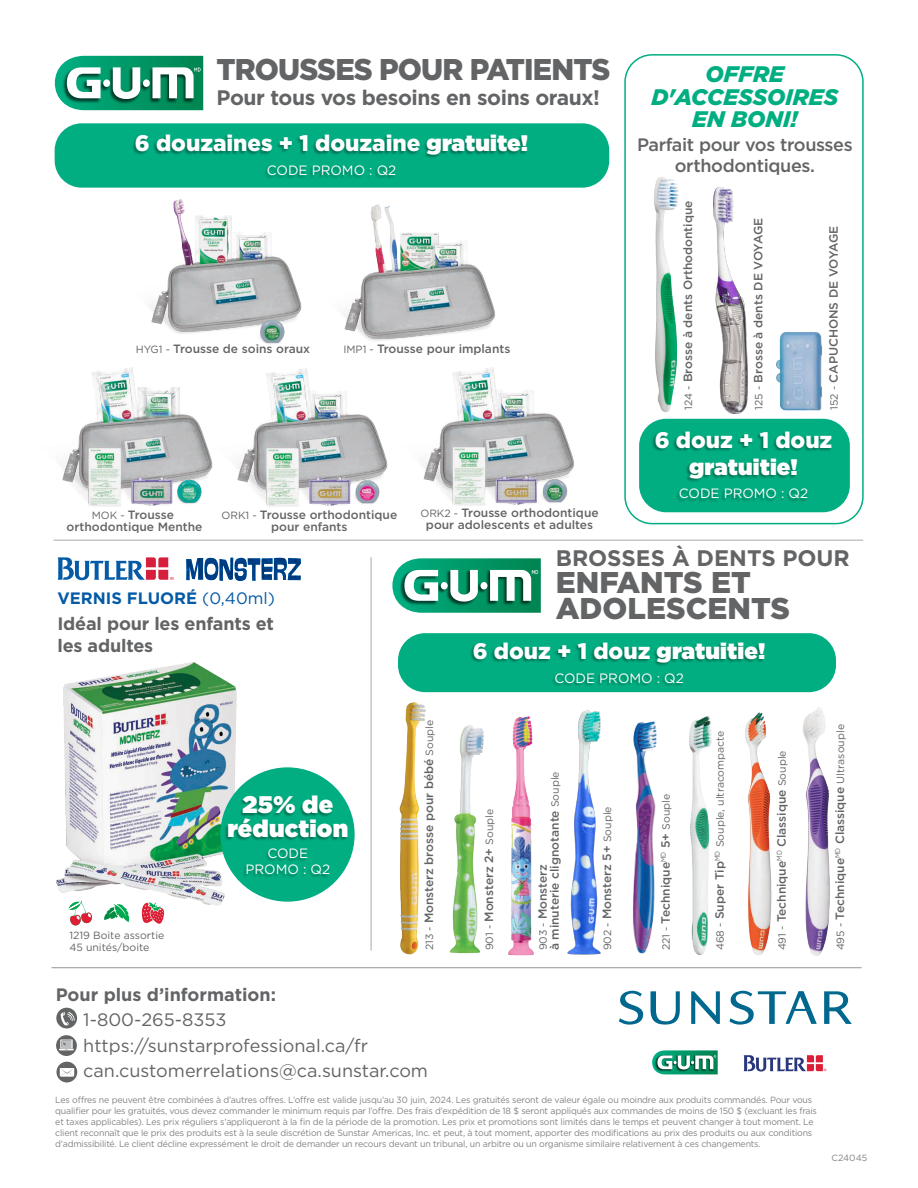
<style>
.page{position:relative;width:918px;height:1188px;background:#fff}
.page>*{position:absolute;margin:0;border:0;box-sizing:border-box;transform-origin:0 0}
.t1{font:900 30px/25.5px "Gotham";color:#636466}
.t2{font:900 30px "Gotham";letter-spacing:-.03em;color:#636466}
.t3{font:900 24px/24px "Gotham";letter-spacing:.01em;color:#fff;text-align:center}
.t4{font:900 22.5px/27px "Gotham";color:#fff;text-align:center}
.t5{font:italic 900 22.5px/22.5px "Gotham";color:#00ae81;text-align:center}
.t6{font:700 22.5px "Gotham";color:#636466}
.t7{font:700 21px "Gotham";letter-spacing:-.02em;color:#636466}
.t8{font:18px "Gotham";color:#636466}
.t9{font:700 18px/21.6px "Gotham";letter-spacing:-.01em;color:#636466}
.t10{font:500 18px/21px "Gotham";letter-spacing:-.02em;color:#636466;text-align:center}
.t11{font:700 16.5px "Gotham";color:#045aa6}
.t12{font:13.5px/16.2px "Gotham";color:#fff;text-align:center}
.t13{font:500 12px/12px "Gotham";color:#636466;text-align:center}
.t14{font:10.5px/12.6px "Gotham";color:#636466}
.t15{font:9px/10.8px "Gotham";letter-spacing:-.02em;color:#808285}
.t16{font:4.35px "Gotham Condensed";color:#dc1e36;scale:1.05 1}
.s1{font-style:inherit}
.s2{font-weight:400;font-size:10.5px}
.s3{font-weight:400}
.s4{font-weight:500;font-size:12px}
</style>
<div class="page">
<div style="left:55px;top:123px;width:554px;height:65px;background:#00ae81;border-radius:27px"></div>
<div style="left:398px;top:633px;width:438px;height:59px;background:#00ae81;border-radius:27px"></div>
<img style="left:429px;top:643px;width:363px;height:50px">
<img style="left:508px;top:716px;width:26px;height:239px">
<hr style="left:54px;top:540px;width:809px;height:1px;background:#a7a9ac">
<svg style="left:619px;top:991px;width:24px;height:34px"></svg>
<svg style="left:651px;top:991px;width:29px;height:34px"></svg>
<svg style="left:691px;top:991px;width:29px;height:33px"></svg>
<svg style="left:824px;top:991px;width:28px;height:33px"></svg>
<svg style="left:729px;top:991px;width:88px;height:34px"></svg>
<svg style="left:744px;top:1055px;width:82px;height:17px"></svg>
<svg style="left:652px;top:1050px;width:66px;height:24px"></svg>
<hr style="left:52px;top:967px;width:810px;height:1px;background:#949698">
<img style="left:269px;top:375px;width:103px;height:131px">
<img style="left:62px;top:371px;width:207px;height:136px">
<img style="left:372px;top:382px;width:259px;height:133px">
<img style="left:610px;top:721px;width:64px;height:248px">
<img style="left:674px;top:716px;width:54px;height:253px">
<img style="left:553px;top:710px;width:62px;height:258px">
<img style="left:433px;top:725px;width:69px;height:243px">
<img style="left:399px;top:702px;width:27px;height:253px">
<img style="left:731px;top:712px;width:56px;height:257px">
<img style="left:792px;top:687px;width:51px;height:281px">
<img style="left:654px;top:177px;width:25px;height:235px">
<img style="left:713px;top:187px;width:34px;height:226px">
<div style="left:639px;top:419px;width:211px;height:93px;background:#00ae81;border-radius:27px"></div>
<img style="left:643px;top:427px;width:197px;height:114px">
<img style="left:776px;top:332px;width:47px;height:79px">
<div style="left:624px;top:54px;width:240px;height:470px;border:2px solid #00ae81;border-radius:27px"></div>
<img style="left:56px;top:664px;width:156px;height:251px">
<hr style="left:371px;top:557px;width:1px;height:394px;background:#a7a9ac">
<svg style="left:183px;top:485px;width:122px;height:325px"></svg>
<svg style="left:142px;top:902px;width:23px;height:22px"></svg>
<svg style="left:66px;top:894px;width:67px;height:32px"></svg>
<img style="left:100px;top:187px;width:193px;height:188px">
<img style="left:293px;top:187px;width:259px;height:195px">
<svg style="left:55px;top:56px;width:148px;height:54px"></svg>
<svg style="left:392px;top:558px;width:149px;height:55px"></svg>
<svg style="left:57px;top:557px;width:111px;height:23px"></svg>
<div style="left:220px;top:767px;width:135px;height:135px;background:#00ae81;border-radius:50%"></div>
<img style="left:212px;top:791px;width:147px;height:178px">
<div style="left:56px;top:1008px;width:21px;height:20px;background:#636466;border-radius:50%"></div>
<svg style="left:60px;top:1012px;width:15px;height:13px"></svg>
<svg style="left:56px;top:1035px;width:21px;height:21px"></svg>
<svg style="left:60px;top:1040px;width:13px;height:8px"></svg>
<svg style="left:59px;top:1041px;width:15px;height:9px"></svg>
<div style="left:56px;top:1062px;width:21px;height:20px;background:#636466;border-radius:50%"></div>
<svg style="left:60px;top:1068px;width:15px;height:9px"></svg>
<img style="left:133px;top:136px;width:394px;height:42px">
<h1 class="t2" style="left:217px;top:49px;width:395px">TROUSSES POUR PATIENTS</h1>
<p class="t7" style="left:217px;top:83px;width:385px">Pour tous vos besoins en soins oraux!</p>
<h2 class="t4" style="left:135px;top:130px;width:395px">6 douzaines + 1 douzaine <span class="s1">gratuite!</span></h2>
<h3 class="t12" style="left:267px;top:162px;width:131px">CODE PROMO : Q2</h3>
<p class="t13" style="left:136px;top:343px;width:176px"><span class="s2">HYG1 -</span> Trousse de soins oraux</p>
<p class="t13" style="left:343px;top:343px;width:168px"><span class="s2">IMP1 -</span> Trousse pour implants</p>
<p class="t13" style="left:67px;top:508px;width:137px"><span class="s2">MOK -</span> Trousse orthodontique Menthe</p>
<p class="t13" style="left:420px;top:507px;width:180px"><span class="s2">ORK2 -</span> Trousse orthodontique pour adolescents et adultes</p>
<p class="t13" style="left:222px;top:508px;width:177px"><span class="s2">ORK1 -</span> Trousse orthodontique pour enfants</p>
<p class="t5" style="left:651px;top:63px;width:189px">OFFRE<br>D'ACCESSOIRES<br>EN BONI!</p>
<p class="t10" style="left:637px;top:134px;width:217px">Parfait pour vos trousses orthodontiques.</p>
<p class="t13" style="left:682px;top:410px;width:211px;rotate:-90deg"><span class="s2">124 -</span> Brosse à dents Orthodontique</p>
<p class="t13" style="left:752px;top:410px;width:193px;rotate:-90deg"><span class="s2">125 -</span> Brosse à dents DE VOYAGE</p>
<p class="t13" style="left:827px;top:410px;width:185px;rotate:-90deg"><span class="s2">152 -</span> CAPUCHONS DE VOYAGE</p>
<p class="t4" style="left:655px;top:426px;width:179px">6 douz + 1 douz <span class="s1">gratuitie!</span></p>
<p class="t12" style="left:679px;top:485px;width:131px">CODE PROMO : Q2</p>
<p class="t16" style="left:170px;top:576px;width:5px">MD</p>
<p class="t11" style="left:57px;top:588px;width:219px">VERNIS FLUORÉ <span class="s3">(0,40ml)</span></p>
<p class="t9" style="left:57px;top:613px;width:218px">Idéal pour les enfants et les adultes</p>
<p class="t14" style="left:69px;top:929px;width:97px">1219 Boite assortie<br>45 unités/boite</p>
<p class="t3" style="left:227px;top:792px;width:122px">25% de réduction</p>
<p class="t12" style="left:246px;top:845px;width:86px">CODE<br>PROMO : Q2</p>
<p class="t13" style="left:423px;top:950px;width:232px;rotate:-90deg"><span class="s2">213 -</span> Monsterz brosse pour bébé <span class="s2">Souple</span></p>
<h1 class="t6" style="left:556px;top:543px;width:296px">BROSSES À DENTS POUR</h1>
<h1 class="t1" style="left:556px;top:570px;width:236px">ENFANTS ET<br>ADOLESCENTS</h1>
<p class="t4" style="left:473px;top:637px;width:294px">6 douz + 1 douz <span class="s1">gratuitie!</span></p>
<p class="t12" style="left:554px;top:670px;width:131px">CODE PROMO : Q2</p>
<p class="t14" style="left:483px;top:950px;width:143px;rotate:-90deg">901 - <span class="s4">Monsterz 2+</span> Souple</p>
<p class="t13" style="left:536px;top:950px;width:181px;text-align:left;rotate:-90deg"><span class="s2">903 -</span> Monsterz<br>à minuterie clignotante <span class="s2">Souple</span></p>
<p class="t14" style="left:601px;top:950px;width:146px;rotate:-90deg">902 - <span class="s4">Monsterz 5+</span> Souple</p>
<p class="t13" style="left:659px;top:950px;width:158px;rotate:-90deg"><span class="s2">221 -</span> Technique<sup>MD</sup> 5+ <span class="s2">Souple</span></p>
<p class="t14" style="left:714px;top:950px;width:222px;rotate:-90deg">468 - <span class="s4">Super Tip</span><sup>MD</sup> Souple, ultracompacte</p>
<p class="t13" style="left:776px;top:950px;width:202px;rotate:-90deg"><span class="s2">491 -</span> Technique<sup>MD</sup> Classique <span class="s2">Souple</span></p>
<p class="t13" style="left:834px;top:950px;width:228px;rotate:-90deg"><span class="s2">495 -</span> Technique<sup>MD</sup> Classique <span class="s2">Ultrasouple</span></p>
<h1 class="t9" style="left:56px;top:983px;width:222px">Pour plus d’information:</h1>
<p class="t8" style="left:83px;top:1008px;width:145px">1-800-265-8353</p>
<p class="t8" style="left:83px;top:1034px;width:286px">https://sunstarprofessional.ca/fr</p>
<p class="t8" style="left:83px;top:1059px;width:346px">can.customerrelations@ca.sunstar.com</p>
<p class="t15" style="left:55px;top:1095px;width:763px">Les o˜res ne peuvent être combinées à d’autres o˜res. L’o˜re est valide jusqu’au 30 juin, 2024. Les gratuités seront de valeur égale ou moindre aux produits commandés. Pour vous qualifier pour les gratuités, vous devez commander le minimum requis par l’o˜re. Des frais d’expédition de 18 $ seront appliqués aux commandes de moins de 150 $ (excluant les frais et taxes applicables). Les prix réguliers s’appliqueront à la fin de la période de la promotion. Les prix et promotions sont limités dans le temps et peuvent changer à tout moment. Le client reconnaît que le prix des produits est à la seule discrétion de Sunstar Americas, Inc. et peut, à tout moment, apporter des modifications au prix des produits ou aux conditions d’admissibilité. Le client décline expressément le droit de demander un recours devant un tribunal, un arbitre ou un organisme similaire relativement à ces changements.</p>
<p class="t15" style="left:831px;top:1152px;width:37px">C24045</p>
</div>
